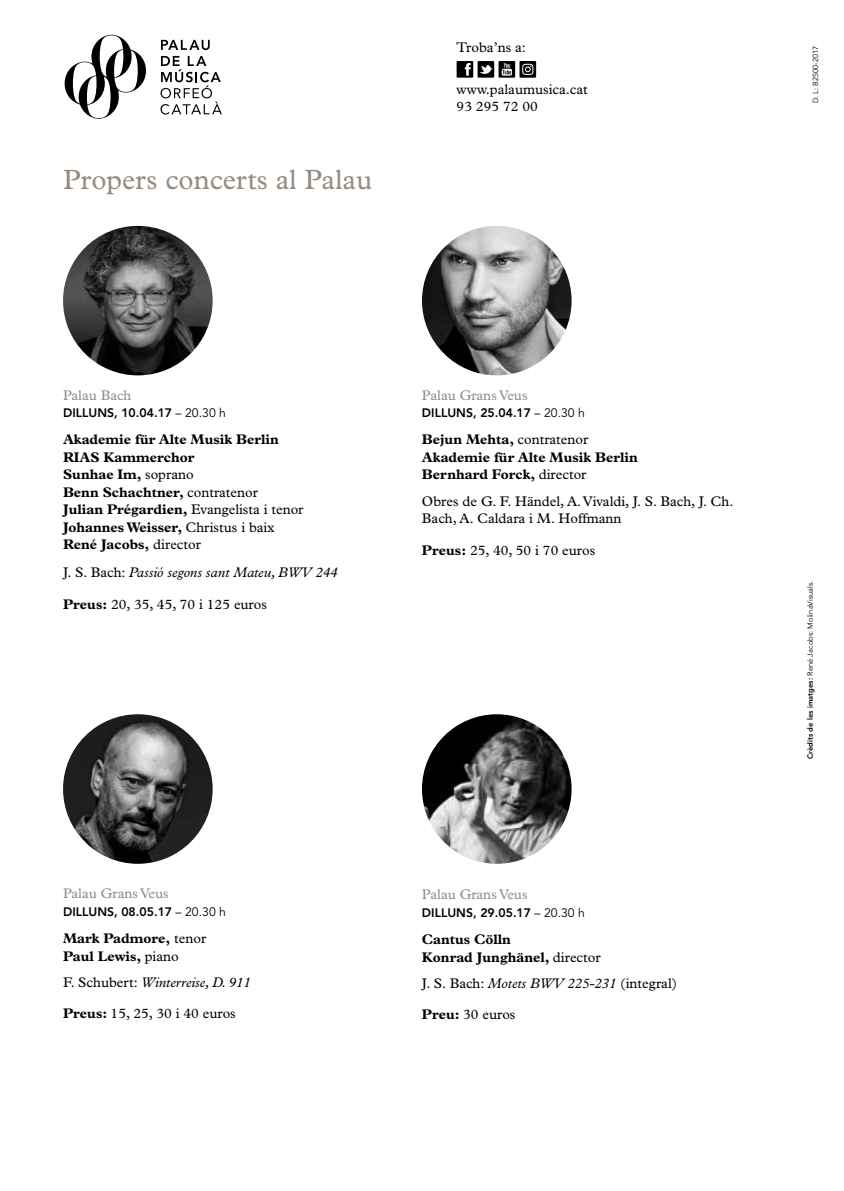
<style>
.page{position:relative;width:844px;height:1191px;background:#fff}
.page>*{position:absolute;margin:0;border:0;box-sizing:border-box;transform-origin:0 0}
.t1{font:28px "Plantin Std";color:#968a81}
.t2{font:700 14px/17.5px "Plantin Std";color:#000}
.t3{font:14px/17.5px "Plantin Std";color:#000}
.t4{font:italic 14px "Plantin Std";color:#000}
.t5{font:14px "Plantin Std";color:#968a81}
.t6{font:800 12.25px "Avenir LT Std";color:#000}
.t7{font:7.35px "Avenir LT Std";letter-spacing:.01em;color:#000}
.s1{font-weight:400}
.s2{font-style:normal}
.s3{font-weight:700}
.s4{font-style:italic}
.s5{font-weight:800}
</style>
<div class="page">
<svg style="left:65px;top:35px;width:81px;height:84px"></svg>
<svg style="left:161px;top:40px;width:49px;height:10px"></svg>
<svg style="left:160px;top:56px;width:62px;height:59px"></svg>
<div style="left:456px;top:61px;width:17px;height:17px;background:#000"></div>
<svg style="left:464px;top:63px;width:6px;height:13px"></svg>
<div style="left:519px;top:61px;width:17px;height:17px;background:#000"></div>
<div style="left:477px;top:61px;width:17px;height:17px;background:#000"></div>
<svg style="left:479px;top:65px;width:13px;height:9px"></svg>
<div style="left:498px;top:61px;width:17px;height:17px;background:#000"></div>
<svg style="left:501px;top:63px;width:11px;height:13px"></svg>
<svg style="left:522px;top:64px;width:11px;height:11px"></svg>
<img style="left:63px;top:226px;width:149px;height:149px;border-radius:75px">
<img style="left:422px;top:714px;width:149px;height:149px;border-radius:75px">
<img style="left:422px;top:226px;width:149px;height:149px;border-radius:75px">
<img style="left:63px;top:714px;width:149px;height:149px;border-radius:75px">
<h1 class="t1" style="left:63px;top:164px;width:310px">Propers concerts al Palau</h1>
<p class="t3" style="left:456px;top:38px;width:71px">Troba’ns a:</p>
<p class="t3" style="left:456px;top:80px;width:133px">www.palaumusica.cat<br>93 295 72 00</p>
<p class="t7" style="left:811px;top:103px;width:59px;rotate:-90deg">D. L: B2500-2017</p>
<p class="t5" style="left:63px;top:387px;width:70px">Palau Bach</p>
<p class="t6" style="left:63px;top:406px;width:164px">DILLUNS, 10.04.17 <span class="s1">– 20.30 h</span></p>
<p class="t2" style="left:63px;top:431px;width:242px">Akademie für Alte Musik Berlin<br>RIAS Kammerchor<br>Sunhae Im, <span class="s1">soprano<br></span>Benn Schachtner, <span class="s1">contratenor<br></span>Julian Prégardien, <span class="s1">Evangelista i tenor<br></span>Johannes Weisser, <span class="s1">Christus i baix<br></span>René Jacobs, <span class="s1">director</span></p>
<p class="t4" style="left:63px;top:564px;width:276px"><span class="s2">J. S. Bach:</span> Passió segons sant Mateu, BWV 244</p>
<p class="t3" style="left:63px;top:595px;width:205px"><span class="s3">Preus:</span> 20, 35, 45, 70 i 125 euros</p>
<p class="t5" style="left:63px;top:885px;width:107px">Palau Grans Veus</p>
<p class="t6" style="left:63px;top:904px;width:164px">DILLUNS, 08.05.17 <span class="s1">– 20.30 h</span></p>
<p class="t2" style="left:63px;top:929px;width:145px">Mark Padmore, <span class="s1">tenor<br></span>Paul Lewis, <span class="s1">piano</span></p>
<p class="t4" style="left:63px;top:974px;width:189px"><span class="s2">F. Schubert:</span> Winterreise, D. 911</p>
<p class="t3" style="left:63px;top:1005px;width:174px"><span class="s3">Preus:</span> 15, 25, 30 i 40 euros</p>
<p class="t5" style="left:422px;top:387px;width:107px">Palau Grans Veus</p>
<p class="t6" style="left:422px;top:406px;width:164px">DILLUNS, 25.04.17 <span class="s1">– 20.30 h</span></p>
<p class="t2" style="left:422px;top:431px;width:217px">Bejun Mehta, <span class="s1">contratenor<br></span>Akademie für Alte Musik Berlin<br>Bernhard Forck, <span class="s1">director</span></p>
<p class="t3" style="left:422px;top:492px;width:313px">Obres de G. F. Händel, A. Vivaldi, J. S. Bach, J. Ch.<br>Bach, A. Caldara i M. Hoffmann</p>
<p class="t3" style="left:422px;top:541px;width:175px"><span class="s3">Preus:</span> 25, 40, 50 i 70 euros</p>
<p class="t5" style="left:422px;top:886px;width:107px">Palau Grans Veus</p>
<p class="t6" style="left:422px;top:905px;width:164px">DILLUNS, 29.05.17 <span class="s1">– 20.30 h</span></p>
<p class="t2" style="left:422px;top:930px;width:180px">Cantus Cölln<br>Konrad Junghänel, <span class="s1">director</span></p>
<p class="t3" style="left:422px;top:974px;width:257px">J. S. Bach: <span class="s4">Motets BWV 225-231</span> (integral)</p>
<p class="t3" style="left:422px;top:1006px;width:95px"><span class="s3">Preu:</span> 30 euros</p>
<p class="t7" style="left:805px;top:759px;width:180px;rotate:-90deg"><span class="s5">Crèdits de les imatges:</span> René Jacobs: MolinaVisuals.</p>
</div>
